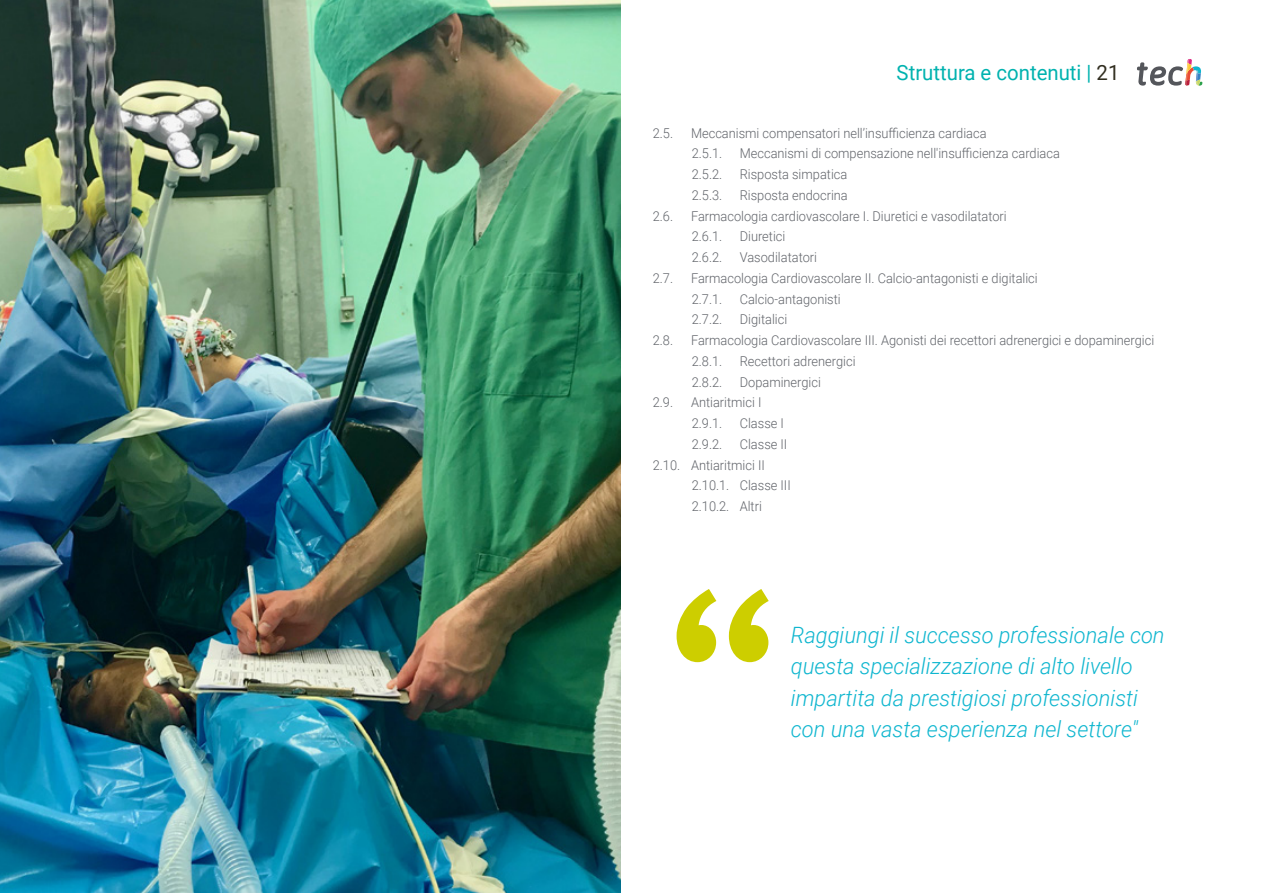
<style>
.page{position:relative;width:1263px;height:893px;background:#fff}
.page>*{position:absolute;margin:0;border:0;box-sizing:border-box;transform-origin:0 0}
.t1{font:italic 300 22.5px/31.5px "Roboto";color:#0fb6cf}
.t2{font:21px "Roboto";color:#00b2af}
.t3{font:300 13.5px/20.7px "Roboto";color:#61646a;scale:.95 1}
.s1{color:#312e20}
</style>
<div class="page">
<img style="left:0;top:0;width:621px;height:893px">
<svg style="left:1137px;top:59px;width:65px;height:27px"></svg>
<svg style="left:676px;top:589px;width:93px;height:73px"></svg>
<h2 class="t2" style="left:897px;top:57px;width:224px">Struttura e contenuti | <span class="s1">21</span></h2>
<p class="t3" style="left:653px;top:122px;width:23px">2.5.</p>
<p class="t3" style="left:691px;top:122px;width:313px">Meccanismi compensatori nell’insufficienza cardiaca<br>2.5.1.</p>
<p class="t3" style="left:740px;top:143px;width:338px">Meccanismi di compensazione nell'insufficienza cardiaca</p>
<p class="t3" style="left:692px;top:164px;width:34px">2.5.2.</p>
<p class="t3" style="left:740px;top:164px;width:115px">Risposta simpatica</p>
<p class="t3" style="left:692px;top:184px;width:34px">2.5.3.</p>
<p class="t3" style="left:740px;top:184px;width:115px">Risposta endocrina</p>
<p class="t3" style="left:653px;top:205px;width:23px">2.6.</p>
<p class="t3" style="left:691px;top:205px;width:334px">Farmacologia cardiovascolare I. Diuretici e vasodilatatori<br>2.6.1.</p>
<p class="t3" style="left:740px;top:226px;width:50px">Diuretici</p>
<p class="t3" style="left:692px;top:247px;width:34px">2.6.2.</p>
<p class="t3" style="left:740px;top:247px;width:83px">Vasodilatatori</p>
<p class="t3" style="left:653px;top:267px;width:23px">2.7.</p>
<p class="t3" style="left:691px;top:267px;width:366px">Farmacologia Cardiovascolare II. Calcio-antagonisti e digitalici<br>2.7.1.</p>
<p class="t3" style="left:740px;top:288px;width:108px">Calcio-antagonisti</p>
<p class="t3" style="left:692px;top:309px;width:34px">2.7.2.</p>
<p class="t3" style="left:740px;top:309px;width:51px">Digitalici</p>
<p class="t3" style="left:653px;top:330px;width:23px">2.8.</p>
<p class="t3" style="left:691px;top:330px;width:489px">Farmacologia Cardiovascolare III. Agonisti dei recettori adrenergici e dopaminergici<br>2.8.1.</p>
<p class="t3" style="left:740px;top:350px;width:123px">Recettori adrenergici</p>
<p class="t3" style="left:692px;top:371px;width:34px">2.8.2.</p>
<p class="t3" style="left:740px;top:371px;width:87px">Dopaminergici</p>
<p class="t3" style="left:653px;top:392px;width:23px">2.9.</p>
<p class="t3" style="left:691px;top:392px;width:76px">Antiaritmici I<br>2.9.1.</p>
<p class="t3" style="left:740px;top:413px;width:48px">Classe I</p>
<p class="t3" style="left:653px;top:433px;width:143px;text-indent:87px">Classe II<br>2.10. Antiaritmici II</p>
<p class="t3" style="left:692px;top:475px;width:106px">2.10.1. Classe III<br>2.10.2. Altri</p>
<p class="t3" style="left:692px;top:433px;width:34px">2.9.2.</p>
<h1 class="t1" style="left:791px;top:618px;width:375px">Raggiungi il successo professionale con questa specializzazione di alto livello impartita da prestigiosi professionisti con una vasta esperienza nel settore"</h1>
</div>
